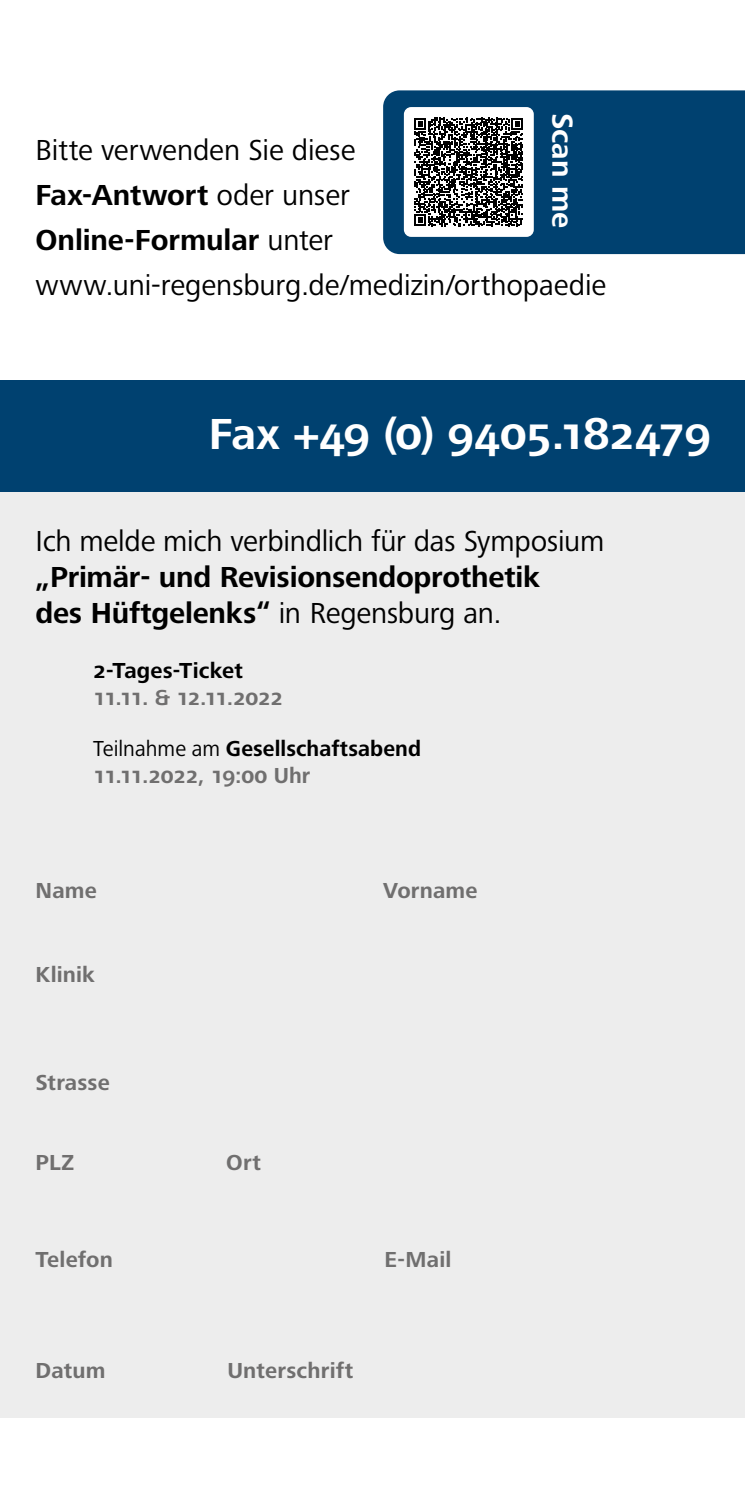
<style>
.page{position:relative;width:745px;height:1489px;background:#fff}
.page>*{position:absolute;margin:0;border:0;box-sizing:border-box;transform-origin:0 0}
.t1{font:700 45px "Frutiger Next LTW1 G";letter-spacing:-.025em;color:#fff}
.t2{font:30px/45px "Frutiger Next LTW1 G";letter-spacing:-.005em;color:#000}
.t3{font:700 30px/36px "Frutiger Next LTW1 G";letter-spacing:-.01em;color:#000}
.t4{font:700 30px "Frutiger Next LTW1 G";letter-spacing:-.005em;color:#fff}
.t5{font:700 22.5px/27px "Frutiger Next LTW1 G";letter-spacing:.005em;color:#706f6f}
.t6{font:700 22.5px "Frutiger Next LTW1 G";letter-spacing:-.075em;color:#706f6f}
.t7{font:700 22.5px "Frutiger Next LTW1 G";letter-spacing:.01em;color:#000}
.s1{font-weight:700}
.s2{font-weight:400}
.s3{font-weight:400;color:#000}
.s4{color:#000}
</style>
<div class="page">
<div style="left:383px;top:90px;width:361px;height:164px;background:#004170"></div>
<div style="left:403px;top:107px;width:130px;height:130px;background:#fff;border-radius:7px"></div>
<svg style="left:414px;top:118px;width:109px;height:108px"></svg>
<div style="left:0;top:379px;width:744px;height:193px;background:#004170"></div>
<div style="left:0;top:493px;width:744px;height:924px;background:#ededed"></div>
<p class="t4" style="left:579px;top:113px;width:117px;rotate:90deg">Scan me</p>
<p class="t2" style="left:35px;top:128px;width:572px">Bitte verwenden Sie diese<br><span class="s1">Fax-Antwort</span> oder unser<br><span class="s1">Online-Formular</span> unter www.uni-regensburg.de/medizin/orthopaedie</p>
<h1 class="t1" style="left:209px;top:408px;width:503px">Fax +49 (0) 9405.182479</h1>
<p class="t2" style="left:35px;top:519px;width:570px">Ich melde mich verbindlich für das Symposium</p>
<p class="t3" style="left:35px;top:559px;width:506px">„Primär- und Revisionsendoprothetik des Hüftgelenks“ <span class="s2">in Regensburg an.</span></p>
<p class="t7" style="left:93px;top:657px;width:151px">2-Tages-Ticket</p>
<p class="t6" style="left:93px;top:684px;width:191px">11.11. &amp; 12.11.2022</p>
<p class="t5" style="left:93px;top:736px;width:329px"><span class="s3">Teilnahme am</span> <span class="s4">Gesellschaftsabend<br></span>11.11.2022, 19:00 Uhr</p>
<p class="t5" style="left:35px;top:877px;width:63px">Name</p>
<p class="t5" style="left:383px;top:877px;width:96px">Vorname</p>
<p class="t5" style="left:35px;top:961px;width:61px">Klinik</p>
<p class="t5" style="left:35px;top:1069px;width:76px">Strasse</p>
<p class="t5" style="left:35px;top:1149px;width:40px">PLZ</p>
<p class="t5" style="left:226px;top:1149px;width:36px">Ort</p>
<p class="t5" style="left:35px;top:1246px;width:79px">Telefon</p>
<p class="t5" style="left:384px;top:1246px;width:68px">E-Mail</p>
<p class="t5" style="left:35px;top:1357px;width:71px">Datum</p>
<p class="t5" style="left:227px;top:1357px;width:127px">Unterschrift</p>
</div>
